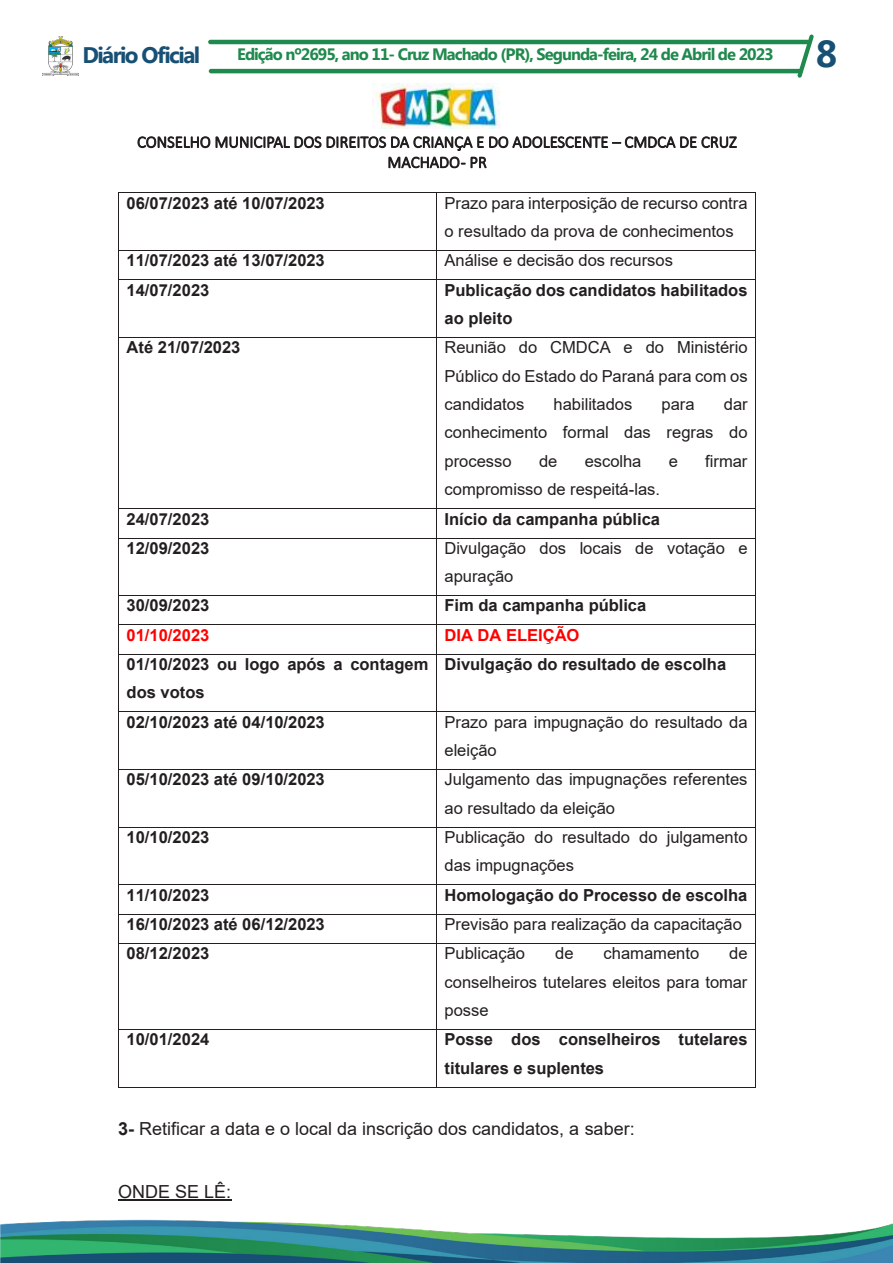
<style>
.page{position:relative;width:893px;height:1263px;background:#fff}
.page>*{position:absolute;margin:0;border:0;box-sizing:border-box;transform-origin:0 0}
.t1{font:700 37.5px "Myanmar Text";color:#175074}
.t2{font:700 22.5px "Myanmar Text";letter-spacing:-.07em;color:#175074}
.t3{font:18px "Arial";color:#231f20}
.t4{font:16.5px/28.5px "Arial";color:#231f20}
.t5{font:700 16.5px/28.5px "Arial";color:#231f20}
.t6{font:300 16.5px/20.1px "Calibri";color:#231f20;text-align:center}
.t7{font:700 16.5px "Myanmar Text";letter-spacing:-.06em;color:#20894d}
.t8{font:700 16.5px "Arial";color:#f00}
.s1{font-weight:700}
</style>
<div class="page">
<hr style="left:208px;top:40px;width:602px;height:4px;background:#20894d;border-radius:2px">
<hr style="left:209px;top:69px;width:593px;height:4px;background:#20894d;border-radius:2px">
<img style="left:43px;top:37px;width:36px;height:38px">
<svg style="left:797px;top:34px;width:17px;height:44px"></svg>
<img style="left:0;top:1219px;width:893px;height:44px">
<img style="left:373px;top:83px;width:127px;height:45px">
<hr style="left:119px;top:192px;width:317px;height:1px;background:#231f20">
<hr style="left:437px;top:192px;width:318px;height:1px;background:#231f20">
<hr style="left:118px;top:193px;width:1px;height:57px;background:#231f20">
<hr style="left:436px;top:193px;width:1px;height:57px;background:#231f20">
<hr style="left:755px;top:193px;width:1px;height:57px;background:#231f20">
<hr style="left:119px;top:250px;width:317px;height:1px;background:#231f20">
<hr style="left:437px;top:250px;width:318px;height:1px;background:#231f20">
<svg style="left:118px;top:250px;width:1px;height:30px"></svg>
<hr style="left:119px;top:279px;width:317px;height:1px;background:#231f20">
<svg style="left:436px;top:250px;width:1px;height:30px"></svg>
<hr style="left:437px;top:279px;width:318px;height:1px;background:#231f20">
<svg style="left:755px;top:250px;width:1px;height:30px"></svg>
<hr style="left:118px;top:280px;width:1px;height:57px;background:#231f20">
<hr style="left:436px;top:280px;width:1px;height:57px;background:#231f20">
<hr style="left:755px;top:280px;width:1px;height:57px;background:#231f20">
<hr style="left:119px;top:337px;width:317px;height:1px;background:#231f20">
<hr style="left:437px;top:337px;width:318px;height:1px;background:#231f20">
<hr style="left:118px;top:338px;width:1px;height:170px;background:#231f20">
<hr style="left:436px;top:338px;width:1px;height:170px;background:#231f20">
<hr style="left:755px;top:338px;width:1px;height:170px;background:#231f20">
<hr style="left:119px;top:508px;width:317px;height:1px;background:#231f20">
<hr style="left:437px;top:508px;width:318px;height:1px;background:#231f20">
<svg style="left:118px;top:508px;width:1px;height:30px"></svg>
<hr style="left:119px;top:538px;width:317px;height:1px;background:#231f20">
<svg style="left:436px;top:508px;width:1px;height:30px"></svg>
<hr style="left:437px;top:538px;width:318px;height:1px;background:#231f20">
<svg style="left:755px;top:508px;width:1px;height:30px"></svg>
<hr style="left:118px;top:538px;width:1px;height:57px;background:#231f20">
<hr style="left:436px;top:538px;width:1px;height:57px;background:#231f20">
<hr style="left:755px;top:538px;width:1px;height:57px;background:#231f20">
<hr style="left:119px;top:595px;width:317px;height:1px;background:#231f20">
<hr style="left:437px;top:595px;width:318px;height:1px;background:#231f20">
<hr style="left:119px;top:625px;width:317px;height:1px;background:#231f20">
<hr style="left:437px;top:625px;width:318px;height:1px;background:#231f20">
<svg style="left:118px;top:595px;width:1px;height:59px"></svg>
<hr style="left:119px;top:654px;width:317px;height:1px;background:#231f20">
<svg style="left:436px;top:595px;width:1px;height:59px"></svg>
<hr style="left:437px;top:654px;width:318px;height:1px;background:#231f20">
<svg style="left:755px;top:595px;width:1px;height:59px"></svg>
<hr style="left:118px;top:654px;width:1px;height:57px;background:#231f20">
<hr style="left:436px;top:654px;width:1px;height:57px;background:#231f20">
<hr style="left:755px;top:654px;width:1px;height:57px;background:#231f20">
<hr style="left:119px;top:711px;width:317px;height:1px;background:#231f20">
<hr style="left:437px;top:711px;width:318px;height:1px;background:#231f20">
<hr style="left:118px;top:712px;width:1px;height:57px;background:#231f20">
<hr style="left:436px;top:712px;width:1px;height:57px;background:#231f20">
<hr style="left:755px;top:712px;width:1px;height:57px;background:#231f20">
<hr style="left:119px;top:769px;width:317px;height:1px;background:#231f20">
<hr style="left:437px;top:769px;width:318px;height:1px;background:#231f20">
<hr style="left:118px;top:770px;width:1px;height:57px;background:#231f20">
<hr style="left:436px;top:770px;width:1px;height:57px;background:#231f20">
<hr style="left:755px;top:770px;width:1px;height:57px;background:#231f20">
<hr style="left:119px;top:827px;width:317px;height:1px;background:#231f20">
<hr style="left:437px;top:827px;width:318px;height:1px;background:#231f20">
<hr style="left:118px;top:827px;width:1px;height:57px;background:#231f20">
<hr style="left:436px;top:827px;width:1px;height:57px;background:#231f20">
<hr style="left:755px;top:827px;width:1px;height:57px;background:#231f20">
<hr style="left:119px;top:884px;width:317px;height:1px;background:#231f20">
<hr style="left:437px;top:884px;width:318px;height:1px;background:#231f20">
<hr style="left:119px;top:914px;width:317px;height:1px;background:#231f20">
<hr style="left:437px;top:914px;width:318px;height:1px;background:#231f20">
<svg style="left:118px;top:884px;width:1px;height:60px"></svg>
<hr style="left:119px;top:943px;width:317px;height:1px;background:#231f20">
<svg style="left:436px;top:884px;width:1px;height:60px"></svg>
<hr style="left:437px;top:943px;width:318px;height:1px;background:#231f20">
<svg style="left:755px;top:884px;width:1px;height:60px"></svg>
<hr style="left:118px;top:944px;width:1px;height:85px;background:#231f20">
<hr style="left:436px;top:944px;width:1px;height:85px;background:#231f20">
<hr style="left:755px;top:944px;width:1px;height:85px;background:#231f20">
<hr style="left:119px;top:1029px;width:317px;height:1px;background:#231f20">
<hr style="left:437px;top:1029px;width:318px;height:1px;background:#231f20">
<hr style="left:118px;top:1030px;width:1px;height:57px;background:#231f20">
<hr style="left:119px;top:1087px;width:317px;height:1px;background:#231f20">
<hr style="left:436px;top:1030px;width:1px;height:57px;background:#231f20">
<hr style="left:437px;top:1087px;width:318px;height:1px;background:#231f20">
<hr style="left:755px;top:1030px;width:1px;height:57px;background:#231f20">
<hr style="left:118px;top:1199px;width:113px;height:2px;background:#231f20">
<p class="t2" style="left:82px;top:42px;width:119px">Diário Oficial</p>
<p class="t7" style="left:237px;top:45px;width:538px">Edição nº2695, ano 11- Cruz Machado (PR), Segunda-feira, 24 de Abril de 2023</p>
<p class="t1" style="left:816px;top:32px;width:23px">8</p>
<p class="t6" style="left:137px;top:132px;width:601px">CONSELHO MUNICIPAL DOS DIREITOS DA CRIANÇA E DO ADOLESCENTE – CMDCA DE CRUZ<br>MACHADO - PR</p>
<p class="t5" style="left:127px;top:189px;width:200px">06/07/2023 até 10/07/2023</p>
<p class="t4" style="left:444px;top:188px;width:305px">Prazo para interposição de recurso contra o resultado da prova de conhecimentos</p>
<p class="t5" style="left:127px;top:246px;width:200px">11/07/2023 até 13/07/2023</p>
<p class="t4" style="left:444px;top:246px;width:230px">Análise e decisão dos recursos</p>
<p class="t5" style="left:127px;top:276px;width:84px">14/07/2023</p>
<p class="t5" style="left:444px;top:276px;width:305px">Publicação dos candidatos habilitados ao pleito</p>
<p class="t5" style="left:127px;top:333px;width:115px">Até 21/07/2023</p>
<p class="t4" style="left:444px;top:333px;width:305px;text-align:justify">Reunião do CMDCA e do Ministério Público do Estado do Paraná para com os candidatos</p>
<p class="t4" style="left:444px;top:390px;width:305px;text-align:justify;text-indent:279px">dar conhecimento formal das regras do processo</p>
<p class="t4" style="left:554px;top:390px;width:80px">habilitados</p>
<p class="t4" style="left:662px;top:390px;width:35px">para</p>
<p class="t4" style="left:539px;top:447px;width:20px">de</p>
<p class="t4" style="left:585px;top:447px;width:58px">escolha</p>
<p class="t4" style="left:669px;top:447px;width:11px">e</p>
<p class="t4" style="left:705px;top:447px;width:44px">firmar</p>
<p class="t4" style="left:444px;top:475px;width:217px">compromisso de respeitá-las.</p>
<p class="t5" style="left:127px;top:505px;width:84px">24/07/2023</p>
<p class="t5" style="left:444px;top:505px;width:217px">Início da campanha pública</p>
<p class="t5" style="left:127px;top:534px;width:84px">12/09/2023</p>
<p class="t4" style="left:444px;top:534px;width:305px">Divulgação dos locais de votação e apuração</p>
<p class="t5" style="left:127px;top:592px;width:84px">30/09/2023</p>
<p class="t5" style="left:444px;top:592px;width:203px">Fim da campanha pública</p>
<p class="t8" style="left:127px;top:623px;width:84px">01/10/2023</p>
<p class="t8" style="left:444px;top:623px;width:136px">DIA DA ELEIÇÃO</p>
<p class="t5" style="left:127px;top:650px;width:303px">01/10/2023 ou logo após a contagem dos votos</p>
<p class="t5" style="left:444px;top:650px;width:283px">Divulgação do resultado de escolha</p>
<p class="t5" style="left:127px;top:708px;width:200px">02/10/2023 até 04/10/2023</p>
<p class="t4" style="left:444px;top:707px;width:305px">Prazo para impugnação do resultado da eleição</p>
<p class="t5" style="left:127px;top:765px;width:200px">05/10/2023 até 09/10/2023</p>
<p class="t4" style="left:444px;top:765px;width:305px">Julgamento das impugnações referentes ao resultado da eleição</p>
<p class="t5" style="left:127px;top:823px;width:84px">10/10/2023</p>
<p class="t4" style="left:444px;top:823px;width:305px">Publicação do resultado do julgamento das impugnações</p>
<p class="t5" style="left:127px;top:881px;width:84px">11/10/2023</p>
<p class="t5" style="left:444px;top:881px;width:304px">Homologação do Processo de escolha</p>
<p class="t5" style="left:127px;top:910px;width:200px">16/10/2023 até 06/12/2023</p>
<p class="t4" style="left:444px;top:910px;width:299px">Previsão para realização da capacitação</p>
<p class="t5" style="left:127px;top:939px;width:84px">08/12/2023</p>
<p class="t4" style="left:444px;top:939px;width:82px">Publicação</p>
<p class="t4" style="left:555px;top:939px;width:20px">de</p>
<p class="t4" style="left:604px;top:939px;width:97px">chamamento</p>
<p class="t4" style="left:444px;top:939px;width:305px;text-align:justify;text-indent:285px">de conselheiros tutelares eleitos para tomar posse</p>
<p class="t5" style="left:127px;top:1025px;width:84px">10/01/2024</p>
<p class="t5" style="left:444px;top:1025px;width:305px">Posse dos conselheiros tutelares titulares e suplentes</p>
<p class="t3" style="left:118px;top:1117px;width:518px"><span class="s1">3-</span> Retificar a data e o local da inscrição dos candidatos, a saber:</p>
<p class="t3" style="left:118px;top:1179px;width:115px">ONDE SE LÊ:</p>
</div>
